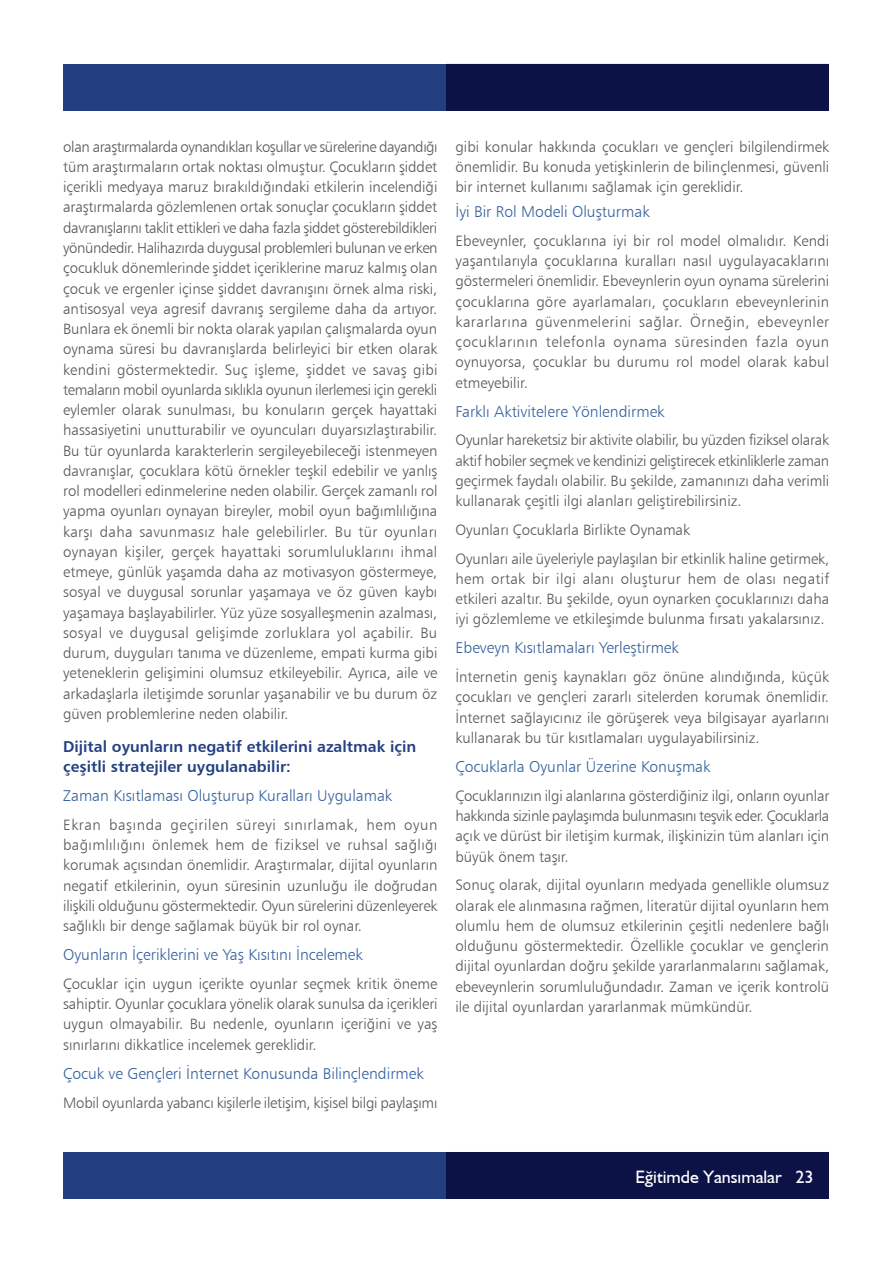
<style>
.page{position:relative;width:893px;height:1263px;background:#fff}
.page>*{position:absolute;margin:0;border:0;box-sizing:border-box;transform-origin:0 0}
.t1{font:18px "Humanist 521 BT";color:#fff}
.t2{font:15.75px "Humanist 777 BT Light B";color:#37629f}
.t3{font:15.75px/20.2px "Humanist 777 BT Bold B";color:#223f82}
.t4{font:15px/20.2px "Humanist 777 BT Light B";color:#57585a;text-align:justify}
</style>
<div class="page">
<div style="left:64px;top:1152px;width:765px;height:47px;background:#223f82"></div>
<div style="left:64px;top:64px;width:765px;height:47px;background:#223f82"></div>
<div style="left:446px;top:64px;width:383px;height:47px;background:#0d1246"></div>
<div style="left:446px;top:1152px;width:383px;height:47px;background:#0d1246"></div>
<p class="t4" style="left:63px;top:136px;width:376px">olan araştırmalarda oynandıkları koşullar ve sürelerine dayandığı tüm araştırmaların ortak noktası olmuştur. Çocukların şiddet içerikli medyaya maruz bırakıldığındaki etkilerin incelendiği araştırmalarda gözlemlenen ortak sonuçlar çocukların şiddet davranışlarını taklit ettikleri ve daha fazla şiddet gösterebildikleri yönündedir. Halihazırda duygusal problemleri bulunan ve erken çocukluk dönemlerinde şiddet içeriklerine maruz kalmış olan çocuk ve ergenler içinse şiddet davranışını örnek alma riski, antisosyal veya agresif davranış sergileme daha da artıyor.<br>Bunlara ek önemli bir nokta olarak yapılan çalışmalarda oyun oynama süresi bu davranışlarda belirleyici bir etken olarak kendini göstermektedir. Suç işleme, şiddet ve savaş gibi temaların mobil oyunlarda sıklıkla oyunun ilerlemesi için gerekli eylemler olarak sunulması, bu konuların gerçek hayattaki hassasiyetini unutturabilir ve oyuncuları duyarsızlaştırabilir.<br>Bu tür oyunlarda karakterlerin sergileyebileceği istenmeyen davranışlar, çocuklara kötü örnekler teşkil edebilir ve yanlış rol modelleri edinmelerine neden olabilir. Gerçek zamanlı rol yapma oyunları oynayan bireyler, mobil oyun bağımlılığına karşı daha savunmasız hale gelebilirler. Bu tür oyunları oynayan kişiler, gerçek hayattaki sorumluluklarını ihmal etmeye, günlük yaşamda daha az motivasyon göstermeye, sosyal ve duygusal sorunlar yaşamaya ve öz güven kaybı yaşamaya başlayabilirler. Yüz yüze sosyalleşmenin azalması, sosyal ve duygusal gelişimde zorluklara yol açabilir. Bu durum, duyguları tanıma ve düzenleme, empati kurma gibi yeteneklerin gelişimini olumsuz etkileyebilir. Ayrıca, aile ve arkadaşlarla iletişimde sorunlar yaşanabilir ve bu durum öz güven problemlerine neden olabilir.</p>
<p class="t3" style="left:63px;top:736px;width:355px">Dijital oyunların negatif etkilerini azaltmak için çeşitli stratejiler uygulanabilir:</p>
<p class="t2" style="left:63px;top:786px;width:331px">Zaman Kısıtlaması Oluşturup Kuralları Uygulamak</p>
<p class="t4" style="left:63px;top:814px;width:376px">Ekran başında geçirilen süreyi sınırlamak, hem oyun bağımlılığını önlemek hem de fiziksel ve ruhsal sağlığı korumak açısından önemlidir. Araştırmalar, dijital oyunların negatif etkilerinin, oyun süresinin uzunluğu ile doğrudan ilişkili olduğunu göstermektedir. Oyun sürelerini düzenleyerek sağlıklı bir denge sağlamak büyük bir rol oynar.</p>
<p class="t2" style="left:63px;top:945px;width:301px">Oyunların İçeriklerini ve Yaş Kısıtını İncelemek</p>
<p class="t4" style="left:63px;top:973px;width:376px">Çocuklar için uygun içerikte oyunlar seçmek kritik öneme sahiptir. Oyunlar çocuklara yönelik olarak sunulsa da içerikleri uygun olmayabilir. Bu nedenle, oyunların içeriğini ve yaş sınırlarını dikkatlice incelemek gereklidir.</p>
<p class="t2" style="left:63px;top:1063px;width:362px">Çocuk ve Gençleri İnternet Konusunda Bilinçlendirmek</p>
<p class="t4" style="left:63px;top:1092px;width:376px">Mobil oyunlarda yabancı kişilerle iletişim, kişisel bilgi paylaşımı</p>
<p class="t4" style="left:455px;top:136px;width:375px">gibi konular hakkında çocukları ve gençleri bilgilendirmek önemlidir. Bu konuda yetişkinlerin de bilinçlenmesi, güvenli bir internet kullanımı sağlamak için gereklidir.</p>
<p class="t2" style="left:455px;top:202px;width:196px">İyi Bir Rol Modeli Oluşturmak</p>
<p class="t4" style="left:455px;top:230px;width:375px">Ebeveynler, çocuklarına iyi bir rol model olmalıdır. Kendi yaşantılarıyla çocuklarına kuralları nasıl uygulayacaklarını göstermeleri önemlidir. Ebeveynlerin oyun oynama sürelerini çocuklarına göre ayarlamaları, çocukların ebeveynlerinin kararlarına güvenmelerini sağlar. Örneğin, ebeveynler çocuklarının telefonla oynama süresinden fazla oyun oynuyorsa, çocuklar bu durumu rol model olarak kabul etmeyebilir.</p>
<p class="t2" style="left:455px;top:401px;width:211px">Farklı Aktivitelere Yönlendirmek</p>
<p class="t4" style="left:455px;top:430px;width:375px">Oyunlar hareketsiz bir aktivite olabilir, bu yüzden fiziksel olarak aktif hobiler seçmek ve kendinizi geliştirecek etkinliklerle zaman geçirmek faydalı olabilir. Bu şekilde, zamanınızı daha verimli kullanarak çeşitli ilgi alanları geliştirebilirsiniz.</p>
<p class="t4" style="left:455px;top:515px;width:375px;line-height:28.8px">Oyunları Çocuklarla Birlikte Oynamak<br>Oyunları aile üyeleriyle paylaşılan bir etkinlik haline getirmek,</p>
<p class="t4" style="left:455px;top:568px;width:375px">hem ortak bir ilgi alanı oluşturur hem de olası negatif etkileri azaltır. Bu şekilde, oyun oynarken çocuklarınızı daha iyi gözlemleme ve etkileşimde bulunma fırsatı yakalarsınız.</p>
<p class="t2" style="left:455px;top:638px;width:225px">Ebeveyn Kısıtlamaları Yerleştirmek</p>
<p class="t4" style="left:455px;top:667px;width:375px">İnternetin geniş kaynakları göz önüne alındığında, küçük çocukları ve gençleri zararlı sitelerden korumak önemlidir.<br>İnternet sağlayıcınız ile görüşerek veya bilgisayar ayarlarını kullanarak bu tür kısıtlamaları uygulayabilirsiniz.</p>
<p class="t2" style="left:455px;top:757px;width:256px">Çocuklarla Oyunlar Üzerine Konuşmak</p>
<p class="t4" style="left:455px;top:785px;width:375px">Çocuklarınızın ilgi alanlarına gösterdiğiniz ilgi, onların oyunlar hakkında sizinle paylaşımda bulunmasını teşvik eder. Çocuklarla açık ve dürüst bir iletişim kurmak, ilişkinizin tüm alanları için büyük önem taşır.</p>
<p class="t4" style="left:455px;top:875px;width:375px">Sonuç olarak, dijital oyunların medyada genellikle olumsuz olarak ele alınmasına rağmen, literatür dijital oyunların hem olumlu hem de olumsuz etkilerinin çeşitli nedenlere bağlı olduğunu göstermektedir. Özellikle çocuklar ve gençlerin dijital oyunlardan doğru şekilde yararlanmalarını sağlamak, ebeveynlerin sorumluluğundadır. Zaman ve içerik kontrolü ile dijital oyunlardan yararlanmak mümkündür.</p>
<p class="t1" style="left:635px;top:1166px;width:180px">Eğitimde Yansımalar 23</p>
<p class="t1" style="left:804px;top:1166px;width:11px">5</p>
</div>
